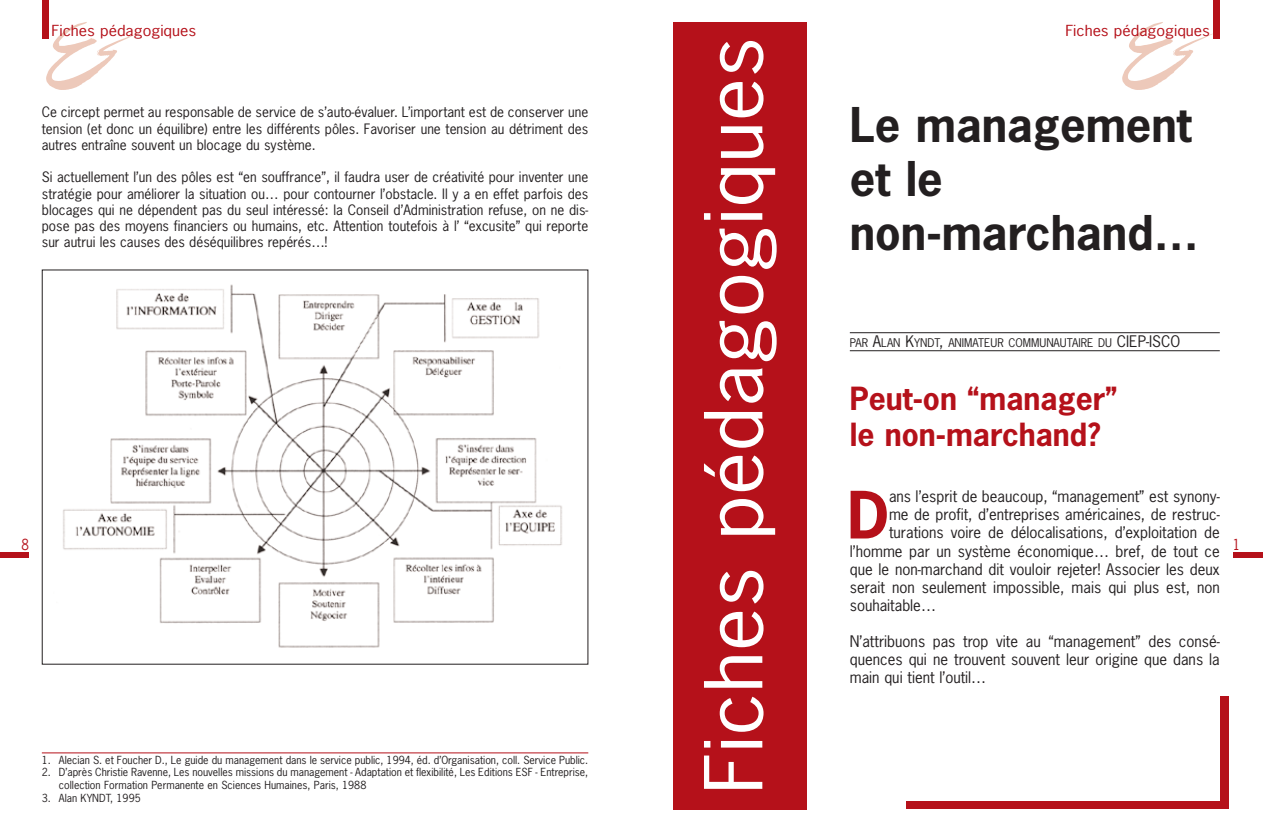
<style>
.page{position:relative;width:1263px;height:830px;background:#fff}
.page>*{position:absolute;margin:0;border:0;box-sizing:border-box;transform-origin:0 0}
.t1{font:75px "News Gothic";color:#fff;scale:1.13 1}
.t2{font:700 61.2px "News Gothic";color:#b5111a}
.t3{font:700 45px/54px "News Gothic";color:#231f20}
.t4{font:700 30px/36px "News Gothic";color:#b5111a}
.t5{font:15px/18px "News Gothic";color:#231f20;text-align:justify}
.t6{font:14.4px "News Gothic";color:#b5111a;scale:1.13 1}
.t7{font:14.4px "News Gothic";color:#b5111a;scale:.9 1}
.t8{font:13.5px/16.2px "News Gothic";color:#231f20;text-align:justify}
.t9{font:11.25px "News Gothic";color:#231f20}
.t10{font:10.5px/12.6px "News Gothic";color:#231f20}
.s1{font-size:15px}
</style>
<div class="page">
<svg style="left:1122px;top:22px;width:91px;height:68px"></svg>
<svg style="left:46px;top:22px;width:93px;height:68px"></svg>
<div style="left:1213px;top:1px;width:7px;height:38px;background:#b5111a"></div>
<div style="left:1233px;top:552px;width:29px;height:6px;background:#b5111a"></div>
<div style="left:42px;top:1px;width:6px;height:38px;background:#b5111a"></div>
<div style="left:0;top:552px;width:29px;height:6px;background:#b5111a"></div>
<hr style="left:42px;top:752px;width:546px;height:1px;background:#b5111a">
<div style="left:673px;top:22px;width:134px;height:786px;background:#b5111a"></div>
<div style="left:906px;top:696px;width:322px;height:112px;background:#b5111a"></div>
<div style="left:850px;top:107px;width:370px;height:693px;background:#fff"></div>
<hr style="left:850px;top:332px;width:370px;height:1px;background:#231f20">
<hr style="left:850px;top:350px;width:370px;height:1px;background:#231f20">
<img style="left:63px;top:284px;width:499px;height:364px">
<p class="t6" style="left:52px;top:25px;width:130px">Fiches pédagogiques</p>
<p class="t8" style="left:42px;top:105px;width:548px">Ce circept permet au responsable de service de s’auto-évaluer. L’important est de conserver une tension (et donc un équilibre) entre les différents pôles. Favoriser une tension au détriment des autres entraîne souvent un blocage du système.</p>
<p class="t8" style="left:42px;top:170px;width:548px">Si actuellement l’un des pôles est “en souffrance”, il faudra user de créativité pour inventer une stratégie pour améliorer la situation ou… pour contourner l’obstacle. Il y a en effet parfois des blocages qui ne dépendent pas du seul intéressé: la Conseil d’Administration refuse, on ne dis&shy;pose pas des moyens financiers ou humains, etc. Attention toutefois à l’ “excusite” qui reporte sur autrui les causes des déséquilibres repérés…!</p>
<p class="t7" style="left:21px;top:538px;width:10px">8</p>
<p class="t10" style="left:42px;top:754px;width:548px">1. Alecian S. et Foucher D., Le guide du management dans le service public, 1994, éd. d’Organisation, coll. Service Public.</p>
<p class="t10" style="left:59px;top:766px;width:531px;text-indent:-17px">2. D’après Christie Ravenne, Les nouvelles missions du management - Adaptation et flexibilité, Les Editions ESF - Entreprise, collection Formation Permanente en Sciences Humaines, Paris, 1988</p>
<p class="t10" style="left:42px;top:791px;width:100px">3. Alan KYNDT, 1995</p>
<h1 class="t1" style="left:704px;top:793px;width:671px;rotate:-90deg">Fiches pédagogiques</h1>
<p class="t6" style="left:1065px;top:25px;width:130px">Fiches pédagogiques</p>
<h3 class="t3" style="left:850px;top:102px;width:350px">Le management et le non-marchand…</h3>
<p class="t9" style="left:850px;top:338px;width:332px">PAR <span class="s1">A</span>LAN <span class="s1">K</span>YNDT<span class="s1">,</span> ANIMATEUR COMMUNAUTAIRE DU <span class="s1">CIEP-ISCO</span></p>
<h3 class="t4" style="left:850px;top:382px;width:269px">Peut-on “manager” le non-marchand?</h3>
<h2 class="t2" style="left:847px;top:490px;width:43px">D</h2>
<p class="t5" style="left:889px;top:489px;width:332px">ans l’esprit de beaucoup, “management” est synony-</p>
<p class="t5" style="left:889px;top:507px;width:332px">me de profit, d’entreprises américaines, de restruc-</p>
<p class="t5" style="left:889px;top:525px;width:332px">turations voire de délocalisations, d’exploitation de</p>
<p class="t5" style="left:850px;top:543px;width:371px">l’homme par un système économique… bref, de tout ce</p>
<p class="t5" style="left:850px;top:561px;width:371px">que le non-marchand dit vouloir rejeter! Associer les deux</p>
<p class="t5" style="left:850px;top:579px;width:371px">serait non seulement impossible, mais qui plus est, non</p>
<p class="t5" style="left:850px;top:597px;width:88px">souhaitable…</p>
<p class="t5" style="left:850px;top:633px;width:371px">N’attribuons pas trop vite au “management” des consé&shy;quences qui ne trouvent souvent leur origine que dans la main qui tient l’outil…</p>
<p class="t7" style="left:1233px;top:538px;width:10px">1</p>
</div>
